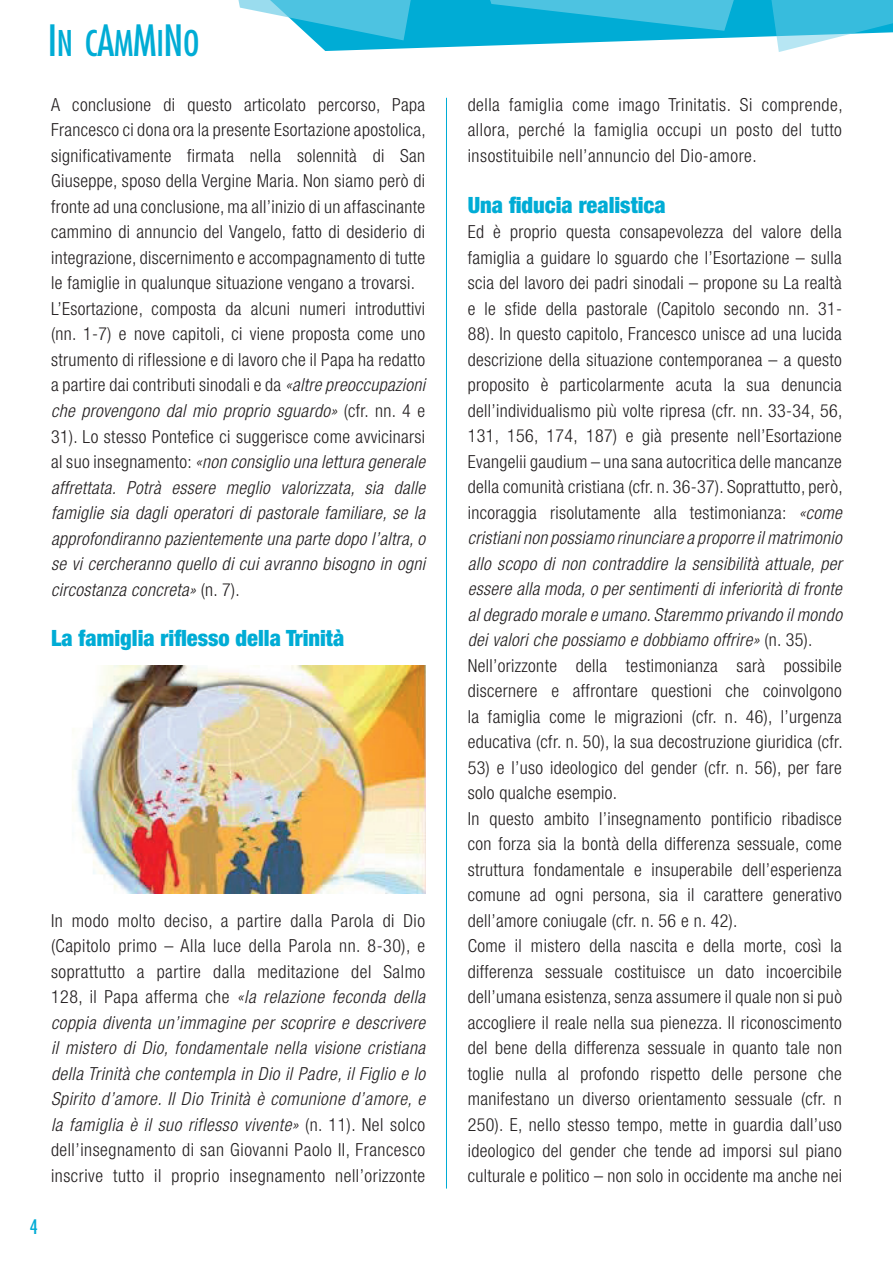
<style>
.page{position:relative;width:893px;height:1263px;background:#fff}
.page>*{position:absolute;margin:0;border:0;box-sizing:border-box;transform-origin:0 0}
.t1{font:condensed 34.5px "Futura";color:#00acd5}
.t2{font:900 condensed 22.5px "Helvetica Neue LT Std";color:#00acd5}
.t3{font:condensed 19.5px "Futura";color:#00acd5}
.t4{font:300 condensed 18px/25.5px "Helvetica Neue LT Std";letter-spacing:.02em;color:#231f20}
.s1{font-size:42px}
.s2{font-style:italic}
</style>
<div class="page">
<svg style="left:238px;top:0;width:655px;height:52px"></svg>
<hr style="left:446px;top:98px;width:1px;height:1090px;background:#00acd5">
<img style="left:72px;top:665px;width:353px;height:229px">
<h1 class="t1" style="left:48px;top:21px;width:153px"><span class="s1">I</span>N C<span class="s1">A</span>M<span class="s1">M</span>I<span class="s1">N</span>O</h1>
<p class="t4" style="left:51px;top:92px;width:376px">A conclusione di questo articolato percorso, Papa Francesco ci dona ora la presente Esortazione apostolica, significativamente firmata nella solennità di San Giuseppe, sposo della Vergine Maria. Non siamo però di fronte ad una conclusione, ma all’inizio di un affascinante cammino di annuncio del Vangelo, fatto di desiderio di integrazione, discernimento e accompagnamento di tutte le famiglie in qualunque situazione vengano a trovarsi.<br>L’Esortazione, composta da alcuni numeri introduttivi (nn. 1-7) e nove capitoli, ci viene proposta come uno strumento di riflessione e di lavoro che il Papa ha redatto a partire dai contributi sinodali e da <span class="s2">«altre preoccupazioni che provengono dal mio proprio sguardo»</span> (cfr. nn. 4 e 31). Lo stesso Pontefice ci suggerisce come avvicinarsi al suo insegnamento: <span class="s2">«non consiglio una lettura generale affrettata. Potrà essere meglio valorizzata, sia dalle famiglie sia dagli operatori di pastorale familiare, se la approfondiranno pazientemente una parte dopo l’altra, o se vi cercheranno quello di cui avranno bisogno in ogni circostanza concreta»</span> (n. 7).</p>
<p class="t2" style="left:51px;top:624px;width:295px">La famiglia riflesso della Trinità</p>
<p class="t3" style="left:30px;top:1214px;width:10px">4</p>
<p class="t4" style="left:51px;top:907px;width:376px;text-align:justify">In modo molto deciso, a partire dalla Parola di Dio (Capitolo primo – Alla luce della Parola nn. 8-30), e soprattutto a partire dalla meditazione del Salmo 128, il Papa afferma che <span class="s2">«la relazione feconda della coppia diventa un’immagine per scoprire e descrivere il mistero di Dio, fondamentale nella visione cristiana della Trinità che contempla in Dio il Padre, il Figlio e lo Spirito d’amore. Il Dio Trinità è comunione d’amore, e la famiglia è il suo riflesso vivente»</span> (n. 11). Nel solco dell’insegnamento di san Giovanni Paolo II, Francesco inscrive tutto il proprio insegnamento nell’orizzonte</p>
<p class="t4" style="left:468px;top:91px;width:376px;text-align:justify">della famiglia come imago Trinitatis. Si comprende, allora, perché la famiglia occupi un posto del tutto insostituibile nell’annuncio del Dio-amore.</p>
<p class="t2" style="left:468px;top:191px;width:199px">Una fiducia realistica</p>
<p class="t4" style="left:468px;top:219px;width:376px">Ed è proprio questa consapevolezza del valore della famiglia a guidare lo sguardo che l’Esortazione – sulla scia del lavoro dei padri sinodali – propone su La realtà e le sfide della pastorale (Capitolo secondo nn. 31- 88). In questo capitolo, Francesco unisce ad una lucida descrizione della situazione contemporanea – a questo proposito è particolarmente acuta la sua denuncia dell’individualismo più volte ripresa (cfr. nn. 33-34, 56, 131, 156, 174, 187) e già presente nell’Esortazione Evangelii gaudium – una sana autocritica delle mancanze della comunità cristiana (cfr. n. 36-37). Soprattutto, però, incoraggia risolutamente alla testimonianza: <span class="s2">«come cristiani non possiamo rinunciare a proporre il matrimonio allo scopo di non contraddire la sensibilità attuale, per essere alla moda, o per sentimenti di inferiorità di fronte al degrado morale e umano. Staremmo privando il mondo dei valori che possiamo e dobbiamo offrire»</span> (n. 35).<br>Nell’orizzonte della testimonianza sarà possibile discernere e affrontare questioni che coinvolgono la famiglia come le migrazioni (cfr. n. 46), l’urgenza educativa (cfr. n. 50), la sua decostruzione giuridica (cfr.</p>
<p class="t4" style="left:468px;top:755px;width:376px">53) e l’uso ideologico del gender (cfr. n. 56), per fare solo qualche esempio.<br>In questo ambito l’insegnamento pontificio ribadisce con forza sia la bontà della differenza sessuale, come struttura fondamentale e insuperabile dell’esperienza comune ad ogni persona, sia il carattere generativo dell’amore coniugale (cfr. n. 56 e n. 42).<br>Come il mistero della nascita e della morte, così la differenza sessuale costituisce un dato incoercibile dell’umana esistenza, senza assumere il quale non si può accogliere il reale nella sua pienezza. Il riconoscimento del bene della differenza sessuale in quanto tale non toglie nulla al profondo rispetto delle persone che manifestano un diverso orientamento sessuale (cfr. n 250). E, nello stesso tempo, mette in guardia dall’uso ideologico del gender che tende ad imporsi sul piano culturale e politico – non solo in occidente ma anche nei</p>
</div>
